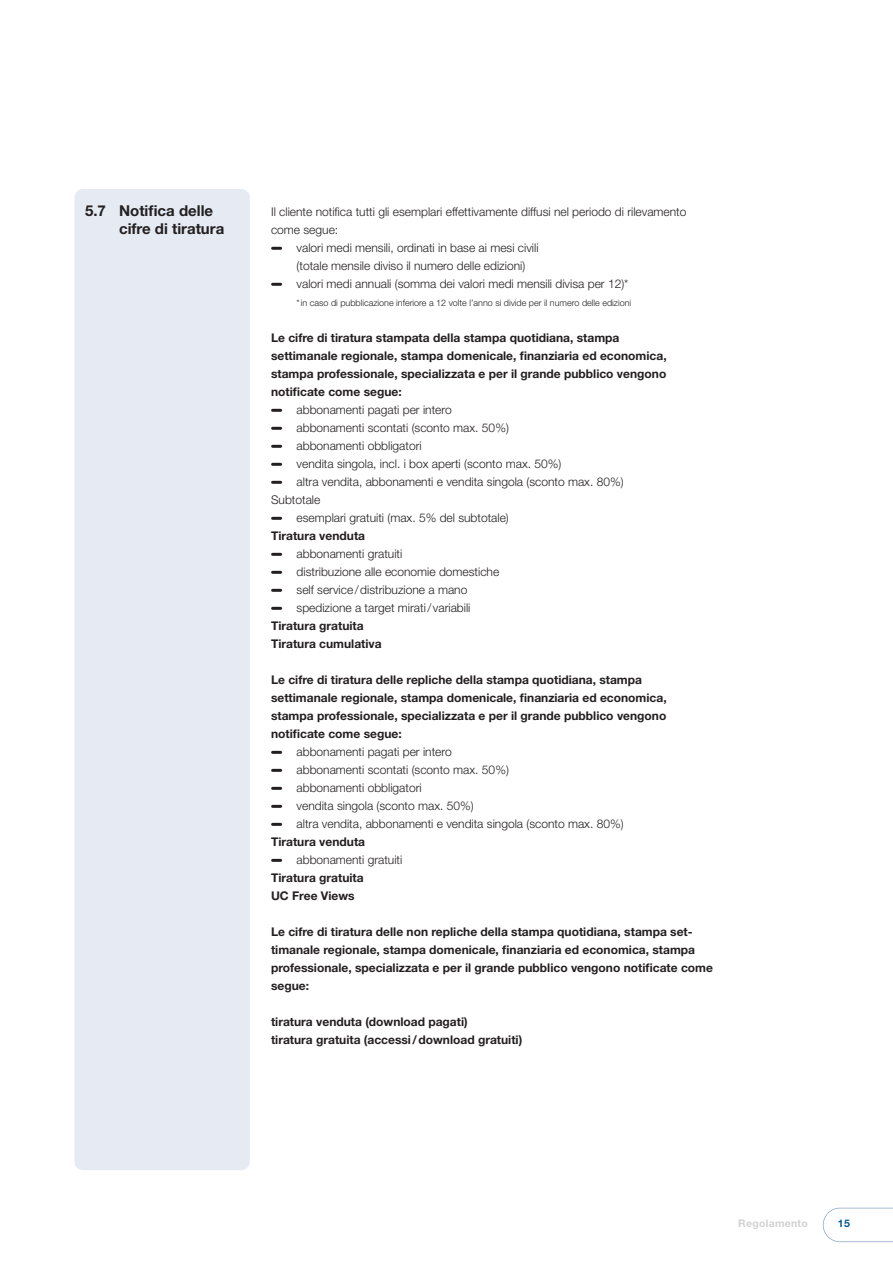
<style>
.page{position:relative;width:893px;height:1263px;background:#fff}
.page>*{position:absolute;margin:0;border:0;box-sizing:border-box;transform-origin:0 0}
.t1{font:700 15px/18px "Helvetica Neue LT Std";color:#231f20}
.t2{font:700 12px/18px "Helvetica Neue LT Std";color:#231f20}
.t3{font:300 12px/18px "Helvetica Neue LT Std";color:#231f20}
.t4{font:700 10.5px "Helvetica Neue LT Std";letter-spacing:.025em;color:#d1d2d4}
.t5{font:700 10.5px "Helvetica Neue LT Std";color:#005b97}
.t6{font:300 9px "Helvetica Neue LT Std";color:#231f20}
</style>
<div class="page">
<svg style="left:823px;top:1208px;width:70px;height:34px"></svg>
<div style="left:74px;top:189px;width:176px;height:981px;background:#e5eaf3;border-radius:9px"></div>
<svg style="left:273px;top:247px;width:8px;height:3px"></svg>
<svg style="left:273px;top:283px;width:8px;height:3px"></svg>
<svg style="left:273px;top:409px;width:8px;height:3px"></svg>
<svg style="left:273px;top:427px;width:8px;height:3px"></svg>
<svg style="left:273px;top:445px;width:8px;height:3px"></svg>
<svg style="left:273px;top:463px;width:8px;height:3px"></svg>
<svg style="left:273px;top:481px;width:8px;height:3px"></svg>
<svg style="left:273px;top:517px;width:8px;height:3px"></svg>
<svg style="left:273px;top:553px;width:8px;height:3px"></svg>
<svg style="left:273px;top:571px;width:8px;height:3px"></svg>
<svg style="left:273px;top:589px;width:8px;height:3px"></svg>
<svg style="left:273px;top:607px;width:8px;height:3px"></svg>
<svg style="left:273px;top:751px;width:8px;height:3px"></svg>
<svg style="left:273px;top:769px;width:8px;height:3px"></svg>
<svg style="left:273px;top:787px;width:8px;height:3px"></svg>
<svg style="left:273px;top:805px;width:8px;height:3px"></svg>
<svg style="left:273px;top:823px;width:8px;height:3px"></svg>
<svg style="left:273px;top:859px;width:8px;height:3px"></svg>
<p class="t1" style="left:119px;top:201px;width:107px;text-indent:-34px">5.7 Notifica delle cifre di tiratura</p>
<p class="t3" style="left:271px;top:202px;width:417px">Il cliente notifica tutti gli esemplari effettivamente diffusi nel periodo di rilevamento</p>
<p class="t3" style="left:271px;top:220px;width:69px">come segue:</p>
<p class="t3" style="left:297px;top:238px;width:244px">valori medi mensili, ordinati in base ai mesi civili</p>
<p class="t3" style="left:297px;top:256px;width:230px">(totale mensile diviso il numero delle edizioni)</p>
<p class="t3" style="left:297px;top:274px;width:333px">valori medi annuali (somma dei valori medi mensili divisa per 12)*</p>
<p class="t6" style="left:297px;top:297px;width:336px">* in caso di pubblicazione inferiore a 12 volte l’anno si divide per il numero delle edizioni</p>
<p class="t2" style="left:271px;top:328px;width:397px">Le cifre di tiratura stampata della stampa quotidiana, stampa settimanale regionale, stampa domenicale, finanziaria ed economica, stampa professionale, specializzata e per il grande pubblico vengono notificate come segue:</p>
<p class="t3" style="left:297px;top:400px;width:157px">abbonamenti pagati per intero</p>
<p class="t3" style="left:297px;top:418px;width:214px">abbonamenti scontati (sconto max. 50%)</p>
<p class="t3" style="left:297px;top:436px;width:127px">abbonamenti obbligatori</p>
<p class="t3" style="left:297px;top:454px;width:266px">vendita singola, incl. i box aperti (sconto max. 50%)</p>
<p class="t3" style="left:297px;top:472px;width:328px">altra vendita, abbonamenti e vendita singola (sconto max. 80%)</p>
<p class="t3" style="left:271px;top:490px;width:51px">Subtotale</p>
<p class="t3" style="left:297px;top:508px;width:214px">esemplari gratuiti (max. 5% del subtotale)</p>
<p class="t2" style="left:271px;top:526px;width:96px">Tiratura venduta</p>
<p class="t3" style="left:297px;top:544px;width:204px">abbonamenti gratuiti<br>distribuzione alle economie domestiche self service / distribuzione a mano spedizione a target mirati / variabili</p>
<p class="t2" style="left:271px;top:616px;width:112px">Tiratura gratuita<br>Tiratura cumulativa</p>
<p class="t2" style="left:271px;top:670px;width:397px">Le cifre di tiratura delle repliche della stampa quotidiana, stampa settimanale regionale, stampa domenicale, finanziaria ed economica, stampa professionale, specializzata e per il grande pubblico vengono notificate come segue:</p>
<p class="t3" style="left:297px;top:742px;width:328px">abbonamenti pagati per intero<br>abbonamenti scontati (sconto max. 50%)<br>abbonamenti obbligatori<br>vendita singola (sconto max. 50%)<br>altra vendita, abbonamenti e vendita singola (sconto max. 80%)</p>
<p class="t2" style="left:271px;top:832px;width:96px">Tiratura venduta</p>
<p class="t3" style="left:297px;top:850px;width:107px">abbonamenti gratuiti</p>
<p class="t2" style="left:271px;top:868px;width:94px">Tiratura gratuita<br>UC Free Views</p>
<p class="t2" style="left:271px;top:922px;width:443px">Le cifre di tiratura delle non repliche della stampa quotidiana, stampa set&shy;timanale regionale, stampa domenicale, finanziaria ed economica, stampa professionale, specializzata e per il grande pubblico vengono notificate come segue:</p>
<p class="t2" style="left:271px;top:1012px;width:253px">tiratura venduta (download pagati)<br>tiratura gratuita (accessi / download gratuiti)</p>
<p class="t4" style="left:738px;top:1217px;width:71px">Regolamento</p>
<p class="t5" style="left:838px;top:1217px;width:14px">15</p>
</div>
